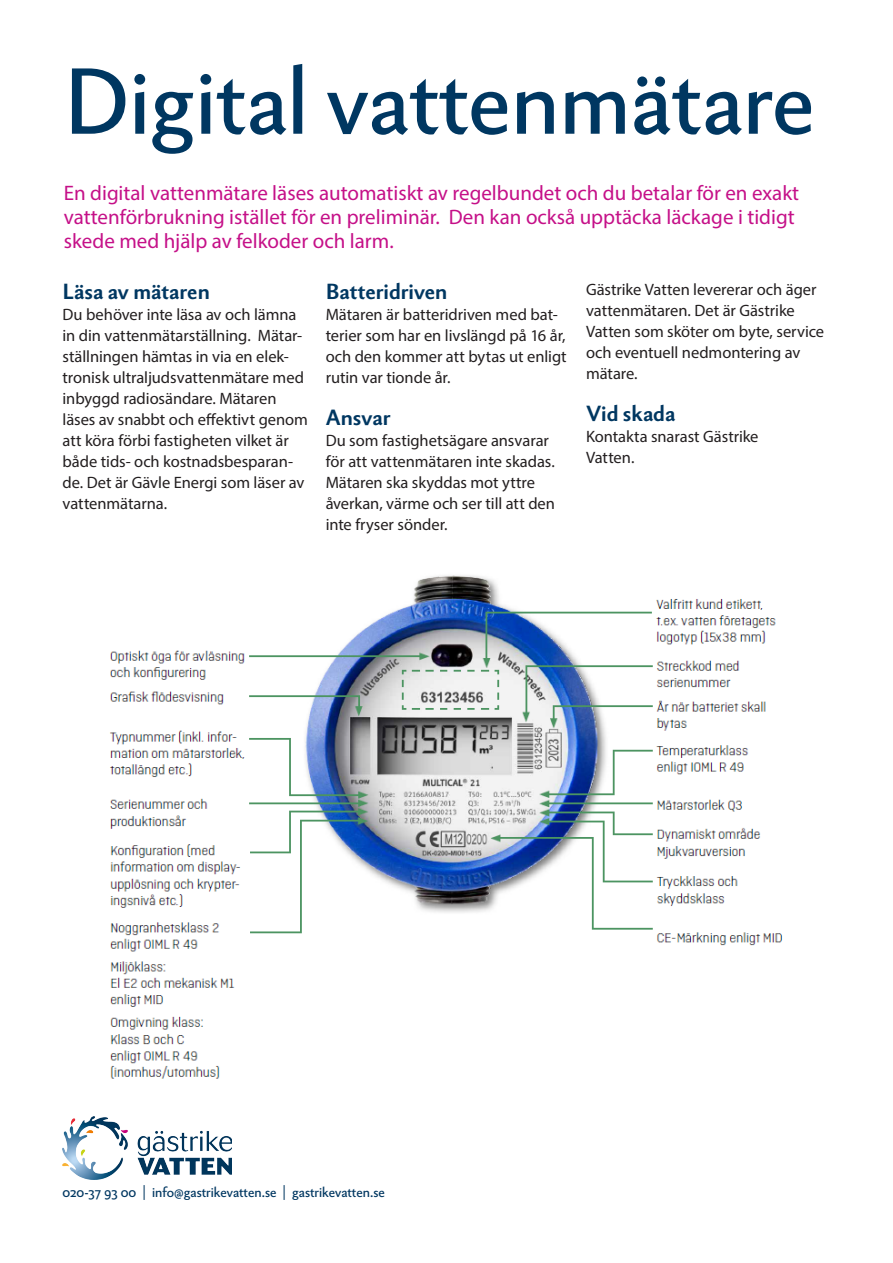
<style>
.page{position:relative;width:893px;height:1263px;background:#fff}
.page>*{position:absolute;margin:0;border:0;box-sizing:border-box;transform-origin:0 0}
.Rubrik1{font:90px "Berling Nova Sans Pro";color:#003761}
.Ingress{font:21px/24px "Myriad Pro";color:#c51088}
.Mellanrubrik_blå{font:700 21px "Berling Nova Sans Pro";color:#003761}
.Brödtext{font:700 21px "Berling Nova Sans Pro";letter-spacing:-.005em;color:#003761}
.Mellanrubrik_blå-2{font:16.5px/21px "Myriad Pro";letter-spacing:-.005em;color:#231f20}
.Brödtext-2{font:16.5px/21px "Myriad Pro";letter-spacing:-.005em;color:#231f20}
.Rubrik1-2{font:13.5px "Berling Nova Sans Pro";color:#003761}
</style>
<div class="page">
<img style="left:62px;top:1116px;width:170px;height:63px">
<img style="left:110px;top:575px;width:673px;height:504px">
<p class="Rubrik1" style="left:64px;top:35px;width:753px">Digital vattenmätare</p>
<p class="Ingress" style="left:64px;top:180px;width:737px">En digital vattenmätare läses automatiskt av regelbundet och du betalar för en exakt vattenförbrukning istället för en preliminär. Den kan också upptäcka läckage i tidigt skede med hjälp av felkoder och larm.</p>
<p class="Mellanrubrik_blå" style="left:63px;top:276px;width:149px">Läsa av mätaren</p>
<p class="Mellanrubrik_blå-2" style="left:63px;top:303px;width:247px">Du behöver inte läsa av och lämna in din vattenmätarställning. Mätar&shy;ställningen hämtas in via en elek&shy;tronisk ultraljudsvattenmätare med inbyggd radiosändare. Mätaren läses av snabbt och effektivt genom att köra förbi fastigheten vilket är både tids- och kostnadsbesparan&shy;de. Det är Gävle Energi som läser av vattenmätarna.</p>
<p class="Mellanrubrik_blå" style="left:326px;top:276px;width:123px">Batteridriven</p>
<p class="Mellanrubrik_blå-2" style="left:326px;top:303px;width:243px">Mätaren är batteridriven med bat&shy;terier som har en livslängd på 16 år, och den kommer att bytas ut enligt rutin var tionde år.</p>
<p class="Mellanrubrik_blå" style="left:326px;top:402px;width:66px">Ansvar</p>
<p class="Mellanrubrik_blå-2" style="left:326px;top:429px;width:231px">Du som fastighetsägare ansvarar för att vattenmätaren inte skadas.<br>Mätaren ska skyddas mot yttre åverkan, värme och ser till att den inte fryser sönder.</p>
<p class="Brödtext-2" style="left:586px;top:278px;width:240px">Gästrike Vatten levererar och äger vattenmätaren. Det är Gästrike<br>Vatten som sköter om byte, service och eventuell nedmontering av mätare.</p>
<p class="Brödtext" style="left:586px;top:398px;width:91px">Vid skada</p>
<p class="Brödtext-2" style="left:586px;top:425px;width:174px">Kontakta snarast Gästrike</p>
<p class="Brödtext-2" style="left:586px;top:446px;width:50px">Vatten.</p>
<p class="Rubrik1-2" style="left:62px;top:1182px;width:324px">020-37 93 00 | info@gastrikevatten.se | gastrikevatten.se</p>
</div>
